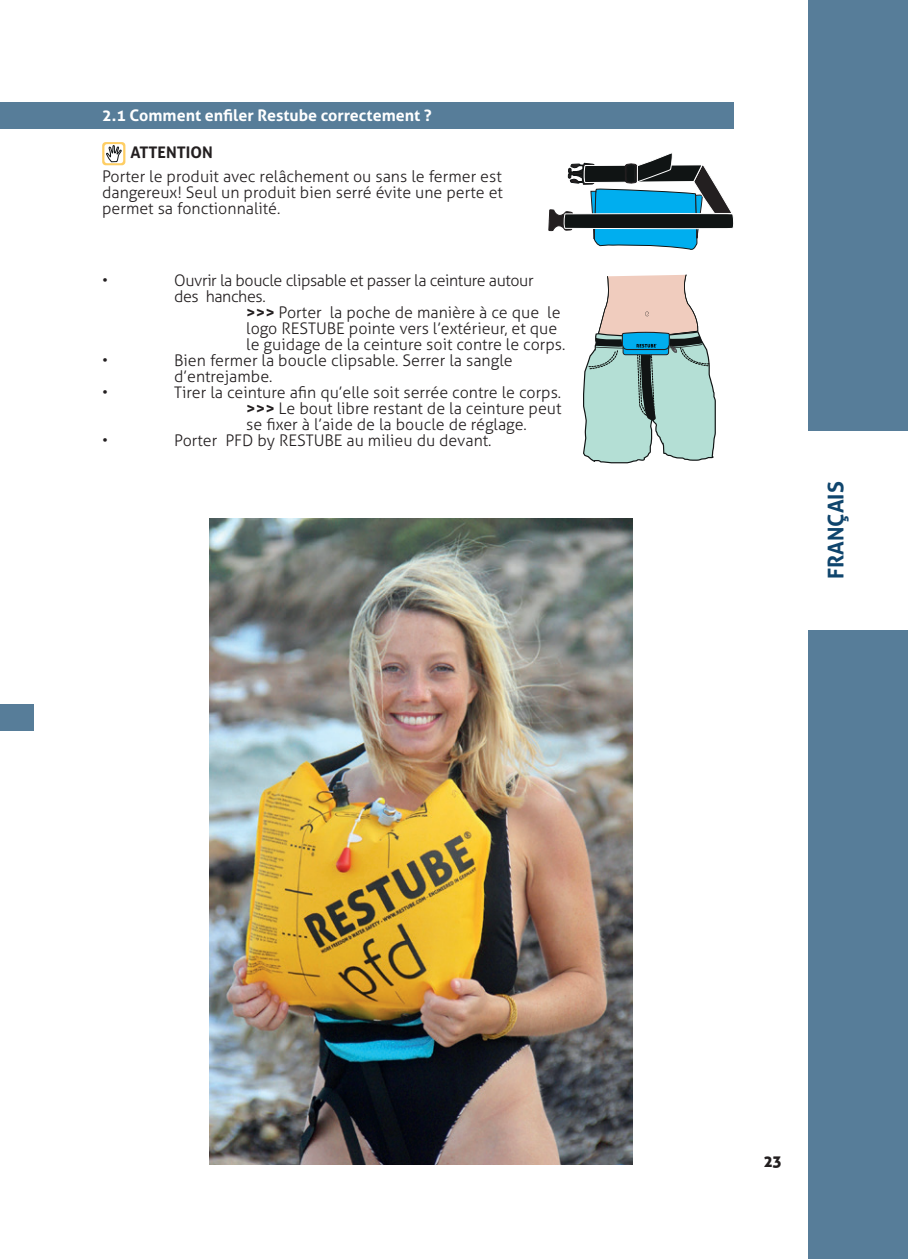
<style>
.page{position:relative;width:908px;height:1259px;background:#fff}
.page>*{position:absolute;margin:0;border:0;box-sizing:border-box;transform-origin:0 0}
.t1{font:700 21.6px "Aller";color:#0f456d}
.t2{font:300 16px/16px "Aller";color:#231f20;text-align:justify}
.t3{font:300 16px "Aller";letter-spacing:-.025em;color:#231f20}
.t4{font:700 16px "Aller";color:#fff}
.t5{font:700 16px "Aller";color:#231f20}
.t6{font:16px "Aller Display";color:#231f20}
.s1{font-weight:700}
</style>
<div class="page">
<div style="left:0;top:102px;width:34px;height:26px;background:#577d99"></div>
<div style="left:34px;top:102px;width:699px;height:26px;background:#577d99"></div>
<div style="left:0;top:704px;width:34px;height:27px;background:#577d99"></div>
<div style="left:808px;top:0;width:99px;height:1259px;background:#577d99"></div>
<svg style="left:102px;top:142px;width:23px;height:23px"></svg>
<svg style="left:104px;top:144px;width:19px;height:19px"></svg>
<div style="left:805px;top:431px;width:102px;height:198px;background:#fff"></div>
<svg style="left:548px;top:153px;width:184px;height:97px"></svg>
<svg style="left:583px;top:274px;width:132px;height:189px"></svg>
<img style="left:209px;top:518px;width:423px;height:646px">
<p class="t4" style="left:102px;top:105px;width:331px">2.1 Comment enfiler Restube correctement ?</p>
<p class="t5" style="left:130px;top:143px;width:84px">ATTENTION</p>
<p class="t2" style="left:102px;top:169px;width:402px">Porter le produit avec relâchement ou sans le fermer est dangereux! Seul un produit bien serré évite une perte et permet sa fonctionnalité.</p>
<p class="t2" style="left:102px;top:272px;width:7px">•</p>
<p class="t3" style="left:174px;top:270px;width:361px">Ouvrir la boucle clipsable et passer la ceinture autour</p>
<p class="t3" style="left:174px;top:286px;width:93px">des hanches.</p>
<p class="t2" style="left:246px;top:304px;width:315px"><span class="s1">&gt;&gt;&gt;</span> Porter la poche de manière à ce que le</p>
<p class="t2" style="left:246px;top:320px;width:312px">logo RESTUBE pointe vers l’extérieur, et que</p>
<p class="t2" style="left:246px;top:336px;width:320px">le guidage de la ceinture soit contre le corps.</p>
<p class="t2" style="left:102px;top:352px;width:7px">•</p>
<p class="t2" style="left:174px;top:352px;width:340px">Bien fermer la boucle clipsable. Serrer la sangle d’entrejambe.</p>
<p class="t2" style="left:102px;top:384px;width:7px">•</p>
<p class="t2" style="left:246px;top:384px;width:316px;text-indent:-72px">Tirer la ceinture afin qu’elle soit serrée contre le corps. <span class="s1">&gt;&gt;&gt;</span> Le bout libre restant de la ceinture peut se fixer à l’aide de la boucle de réglage.</p>
<p class="t2" style="left:102px;top:432px;width:7px">•</p>
<p class="t2" style="left:174px;top:432px;width:319px">Porter PFD by RESTUBE au milieu du devant.</p>
<h1 class="t1" style="left:822px;top:579px;width:99px;rotate:-90deg">FRANÇAIS</h1>
<p class="t6" style="left:764px;top:1151px;width:19px">23</p>
</div>
